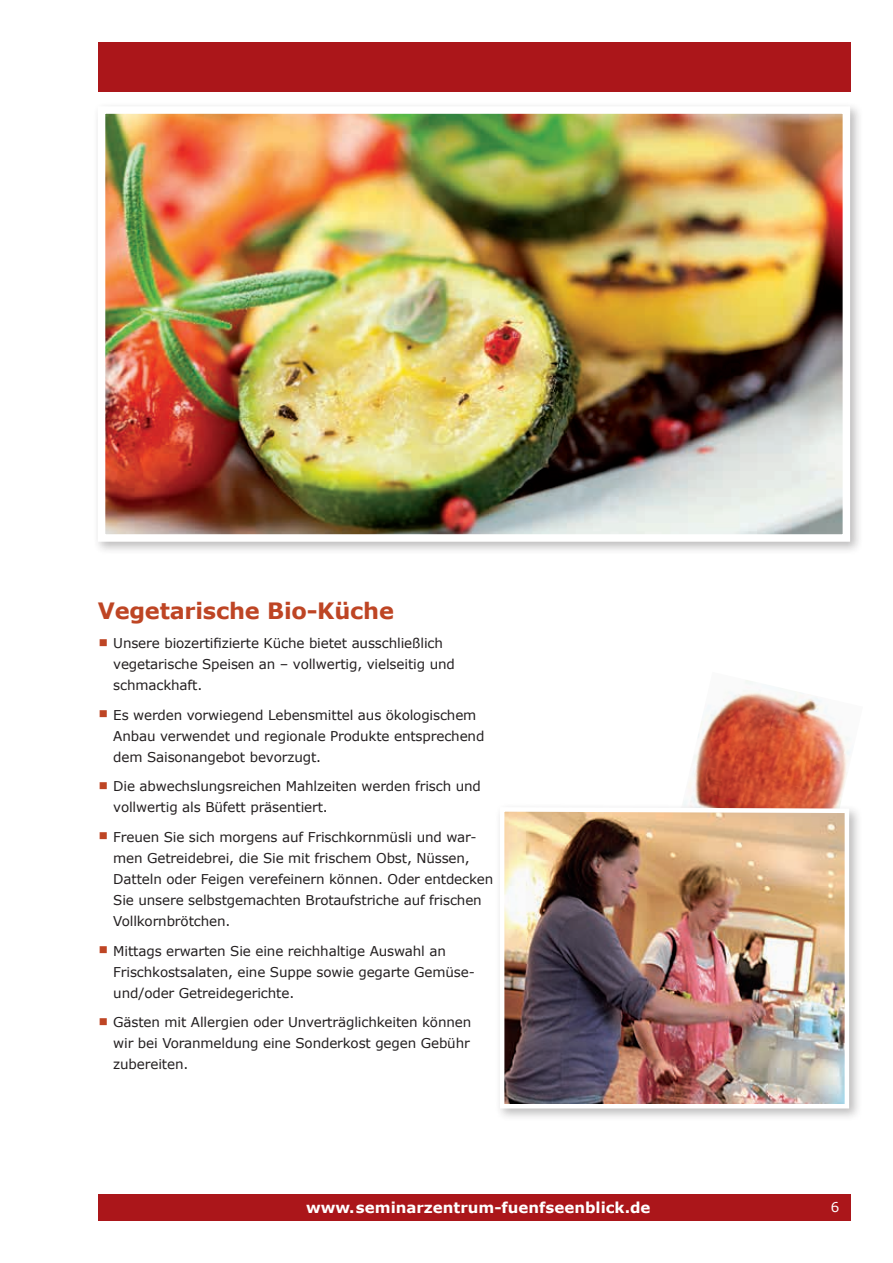
<style>
.page{position:relative;width:893px;height:1263px;background:#fff}
.page>*{position:absolute;margin:0;border:0;box-sizing:border-box;transform-origin:0 0}
.t1{font:700 22.5px "Verdana";letter-spacing:-.01em;color:#be4524}
.t2{font:700 15px "Verdana";color:#fff}
.t3{font:13.5px/21px "Verdana";letter-spacing:-.01em;color:#231f20}
.t4{font:13.5px "Verdana";color:#fff}
.s1{font-size:31.5px;color:#be4524}
</style>
<div class="page">
<div style="left:98px;top:43px;width:752px;height:49px;background:#ab161a"></div>
<div style="left:98px;top:1193px;width:752px;height:27px;background:#ab161a"></div>
<img style="left:684px;top:680px;width:167px;height:122px">
<div style="left:93px;top:102px;width:771px;height:453px;background:#231f20;opacity:.3"></div>
<img style="left:107px;top:115px;width:734px;height:418px">
<div style="left:98px;top:106px;width:752px;height:436px;border:8px solid #fff"></div>
<div style="left:495px;top:802px;width:367px;height:319px;background:#231f20;opacity:.3"></div>
<img style="left:498px;top:805px;width:353px;height:306px">
<h1 class="t1" style="left:98px;top:595px;width:298px">Vegetarische Bio-Küche</h1>
<p class="t3" style="left:113px;top:633px;width:343px;text-indent:-15px"><span class="s1">▪</span> Unsere biozertifizierte Küche bietet ausschließlich vegetarische Speisen an – vollwertig, vielseitig und schmackhaft.</p>
<p class="t3" style="left:113px;top:704px;width:373px;text-indent:-15px"><span class="s1">▪</span> Es werden vorwiegend Lebensmittel aus ökologischem<br>Anbau verwendet und regionale Produkte entsprechend dem Saisonangebot bevorzugt.</p>
<p class="t3" style="left:113px;top:776px;width:369px;text-indent:-15px"><span class="s1">▪</span> Die abwechslungsreichen Mahlzeiten werden frisch und vollwertig als Büfett präsentiert.</p>
<p class="t3" style="left:113px;top:826px;width:381px;text-indent:-15px"><span class="s1">▪</span> Freuen Sie sich morgens auf Frischkornmüsli und war&shy;men Getreidebrei, die Sie mit frischem Obst, Nüssen, Datteln oder Feigen verefeinern können. Oder entdecken Sie unsere selbstgemachten Brotaufstriche auf frischen Vollkornbrötchen.</p>
<p class="t3" style="left:113px;top:940px;width:363px;text-indent:-15px"><span class="s1">▪</span> Mittags erwarten Sie eine reichhaltige Auswahl an<br>Frischkostsalaten, eine Suppe sowie gegarte Gemüse&shy;und/oder Getreidegerichte.</p>
<p class="t3" style="left:113px;top:1011px;width:360px;text-align:justify;text-indent:-15px"><span class="s1">▪</span> Gästen mit Allergien oder Unverträglichkeiten können wir bei Voranmeldung eine Sonderkost gegen Gebühr zubereiten.</p>
<p class="t2" style="left:306px;top:1196px;width:346px">www.seminarzentrum-fuenfseenblick.de</p>
<p class="t4" style="left:831px;top:1198px;width:10px">6</p>
</div>
